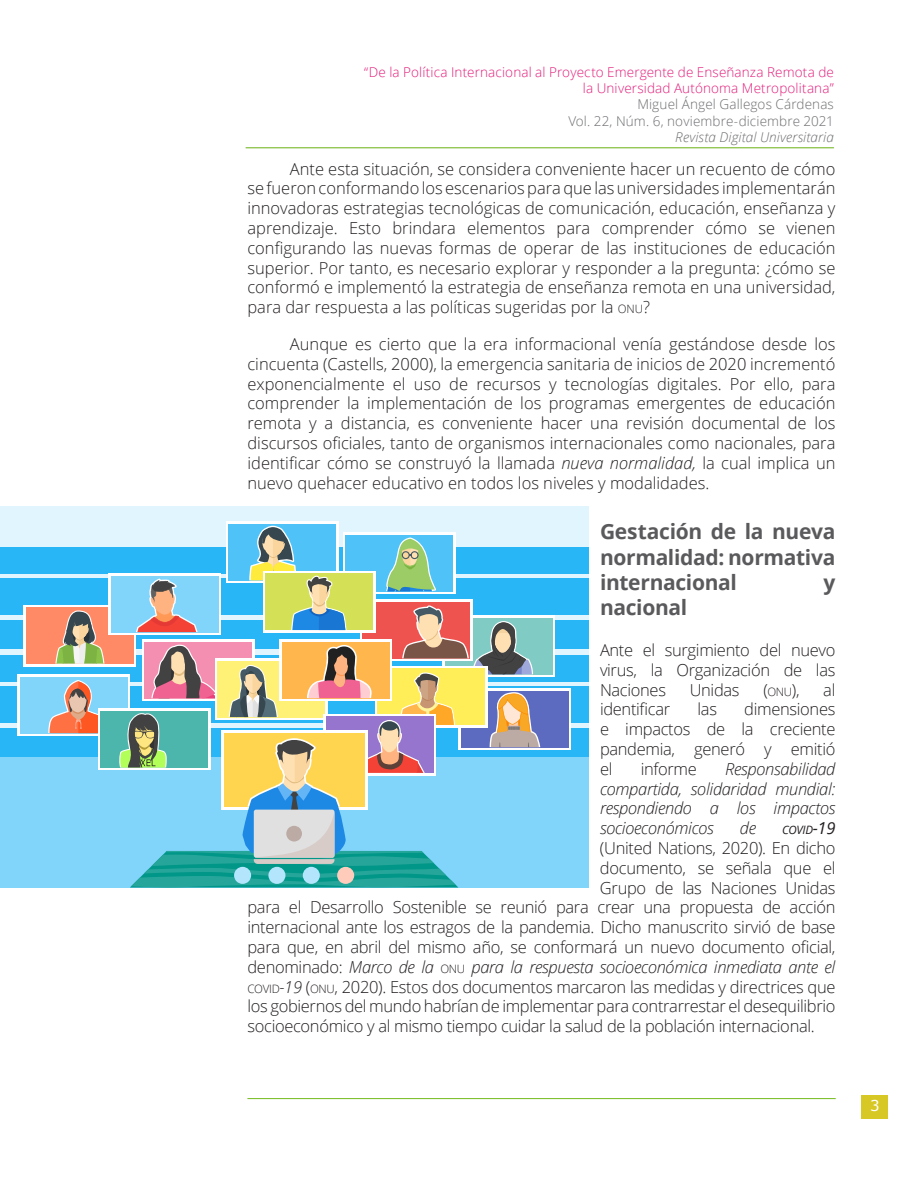
<style>
.page{position:relative;width:918px;height:1188px;background:#fff}
.page>*{position:absolute;margin:0;border:0;box-sizing:border-box;transform-origin:0 0}
.subtitulo-1{font:700 21px/25.2px "Open Sans";letter-spacing:-.015em;color:#5a5a5d;text-align:justify}
.texto_sangria{font:300 16.5px/19.8px "Open Sans";color:#231f20;text-align:justify}
.texto_normal{font:300 16.5px/19.8px "Open Sans";letter-spacing:-.02em;color:#231f20;text-align:justify}
.texto_normal-2{font:italic 300 16.5px/19.8px "Open Sans";letter-spacing:-.02em;color:#231f20;text-align:justify}
.t1{font:15px "Verdana";color:#fff}
.t2{font:300 13.5px/16.2px "Open Sans";letter-spacing:.01em;color:#e31c79;text-align:right}
.t3{font:300 13.5px/16.2px "Open Sans";letter-spacing:.01em;color:#6c6d70;text-align:right}
.t4{font:italic 300 13.5px "Open Sans";letter-spacing:.005em;color:#6c6d70}
.texto_normal-3{font:italic 11.55px "Open Sans";letter-spacing:-.03em;color:#231f20}
.s1{font-size:11.55px}
.s2{font-style:italic}
.s3{font-size:16.5px}
.s4{font-style:normal}
.s5{font-style:normal;font-size:11.55px}
</style>
<div class="page">
<div style="left:862px;top:1095px;width:26px;height:23px;background:#d7c826"></div>
<hr style="left:245px;top:147px;width:590px;height:2px;background:#95c856">
<hr style="left:246px;top:148px;width:588px;height:1px;background:#78be20">
<hr style="left:247px;top:1098px;width:589px;height:1px;background:#b8d890">
<hr style="left:248px;top:1098px;width:588px;height:1px;background:#78be20">
<div style="left:0;top:739px;width:588px;height:149px;background:#81d4fa"></div>
<div style="left:0;top:506px;width:588px;height:238px;background:#e1f5fe"></div>
<div style="left:0;top:655px;width:588px;height:26px;background:#29b6f6"></div>
<div style="left:0;top:687px;width:588px;height:36px;background:#29b6f6"></div>
<div style="left:0;top:728px;width:588px;height:29px;background:#29b6f6"></div>
<div style="left:0;top:547px;width:588px;height:27px;background:#29b6f6"></div>
<div style="left:0;top:579px;width:588px;height:36px;background:#29b6f6"></div>
<div style="left:0;top:620px;width:588px;height:29px;background:#29b6f6"></div>
<svg style="left:540px;top:615px;width:15px;height:62px"></svg>
<div style="left:445px;top:618px;width:107px;height:56px;background:#80cbc4"></div>
<div style="left:17px;top:674px;width:113px;height:62px;background:linear-gradient(to bottom,#fff,#fff)"></div>
<div style="left:20px;top:677px;width:107px;height:56px;background:#81d4fa"></div>
<svg style="left:48px;top:680px;width:60px;height:53px"></svg>
<div style="left:459px;top:688px;width:112px;height:62px;background:linear-gradient(to bottom,#fff,#fff)"></div>
<div style="left:461px;top:691px;width:107px;height:56px;background:#5c6bc0"></div>
<div style="left:24px;top:605px;width:112px;height:61px;background:#fff"></div>
<div style="left:26px;top:607px;width:107px;height:57px;background:#ff8a65"></div>
<svg style="left:55px;top:610px;width:49px;height:54px"></svg>
<div style="left:226px;top:521px;width:113px;height:62px;background:linear-gradient(to right,#fff,#fff)"></div>
<div style="left:109px;top:573px;width:112px;height:62px;background:#fff"></div>
<div style="left:111px;top:576px;width:107px;height:56px;background:#81d4fa"></div>
<div style="left:98px;top:709px;width:113px;height:61px;background:linear-gradient(to bottom,#4db6ac,#4db6ac)"></div>
<div style="left:101px;top:711px;width:107px;height:57px;background:#4db6ac"></div>
<svg style="left:119px;top:525px;width:421px;height:363px"></svg>
<p class="t2" style="left:364px;top:64px;width:471px">“De la Política Internacional al Proyecto Emergente de Enseñanza Remota de la Universidad Autónoma Metropolitana”</p>
<p class="t3" style="left:568px;top:96px;width:267px">Miguel Ángel Gallegos Cárdenas<br>Vol. 22, Núm. 6, noviembre-diciembre 2021</p>
<p class="t4" style="left:675px;top:128px;width:160px">Revista Digital Universitaria</p>
<p class="texto_sangria" style="left:247px;top:158px;width:590px;text-indent:43px">Ante esta situación, se considera conveniente hacer un recuento de cómo se fueron conformando los escenarios para que las universidades implementarán innovadoras estrategias tecnológicas de comunicación, educación, enseñanza y aprendizaje. Esto brindara elementos para comprender cómo se vienen configurando las nuevas formas de operar de las instituciones de educación superior. Por tanto, es necesario explorar y responder a la pregunta: ¿cómo se conformó e implementó la estrategia de enseñanza remota en una universidad, para dar respuesta a las políticas sugeridas por la <span class="s1">ONU</span>?</p>
<p class="texto_sangria" style="left:247px;top:334px;width:590px;text-indent:43px">Aunque es cierto que la era informacional venía gestándose desde los cincuenta (Castells, 2000), la emergencia sanitaria de inicios de 2020 incrementó exponencialmente el uso de recursos y tecnologías digitales. Por ello, para comprender la implementación de los programas emergentes de educación remota y a distancia, es conveniente hacer una revisión documental de los discursos oficiales, tanto de organismos internacionales como nacionales, para identificar cómo se construyó la llamada <span class="s2">nueva normalidad,</span> la cual implica un nuevo quehacer educativo en todos los niveles y modalidades.</p>
<p class="subtitulo-1" style="left:600px;top:519px;width:237px">Gestación de la nueva normalidad: normativa internacional</p>
<p class="subtitulo-1" style="left:824px;top:569px;width:13px">y</p>
<p class="subtitulo-1" style="left:600px;top:594px;width:89px">nacional</p>
<p class="texto_normal" style="left:600px;top:640px;width:237px">Ante el surgimiento del nuevo virus, la Organización de las Naciones</p>
<p class="texto_normal" style="left:690px;top:679px;width:51px">Unidas</p>
<p class="texto_normal" style="left:763px;top:679px;width:38px">(<span class="s1">ONU</span>),</p>
<p class="texto_normal" style="left:823px;top:679px;width:14px">al</p>
<p class="texto_normal" style="left:600px;top:699px;width:72px">identificar</p>
<p class="texto_normal" style="left:698px;top:699px;width:21px">las</p>
<p class="texto_normal" style="left:600px;top:699px;width:237px;text-indent:144px">dimensiones e impactos de la creciente pandemia, generó y emitió el</p>
<p class="texto_normal" style="left:641px;top:758px;width:58px">informe</p>
<p class="texto_normal-2" style="left:600px;top:758px;width:237px;text-indent:125px">Responsabilidad compartida, solidaridad mundial: respondiendo a los impactos socioeconómicos</p>
<p class="texto_normal-2" style="left:740px;top:818px;width:18px">de</p>
<p class="texto_normal-3" style="left:782px;top:822px;width:55px">COVID<span class="s3">-19</span></p>
<p class="texto_normal" style="left:600px;top:838px;width:237px">(United Nations, 2020). En dicho</p>
<p class="texto_normal" style="left:600px;top:857px;width:237px">documento, se señala que el</p>
<p class="texto_normal" style="left:600px;top:877px;width:237px">Grupo de las Naciones Unidas</p>
<p class="texto_normal" style="left:247px;top:897px;width:590px">para el Desarrollo Sostenible se reunió para crear una propuesta de acción</p>
<p class="texto_normal" style="left:247px;top:917px;width:590px">internacional ante los estragos de la pandemia. Dicho manuscrito sirvió de base</p>
<p class="texto_normal" style="left:247px;top:937px;width:590px">para que, en abril del mismo año, se conformará un nuevo documento oficial,</p>
<p class="texto_normal-2" style="left:247px;top:956px;width:590px"><span class="s4">denominado:</span> Marco de la <span class="s5">ONU</span> para la respuesta socioeconómica inmediata ante el</p>
<p class="texto_normal" style="left:247px;top:976px;width:590px"><span class="s1">COVID</span><span class="s2">-19</span> (<span class="s1">ONU</span>, 2020). Estos dos documentos marcaron las medidas y directrices que</p>
<p class="texto_normal" style="left:247px;top:996px;width:590px">los gobiernos del mundo habrían de implementar para contrarrestar el desequilibrio</p>
<p class="texto_normal" style="left:247px;top:1016px;width:569px">socioeconómico y al mismo tiempo cuidar la salud de la población internacional.</p>
<p class="t1" style="left:870px;top:1096px;width:11px">3</p>
</div>
